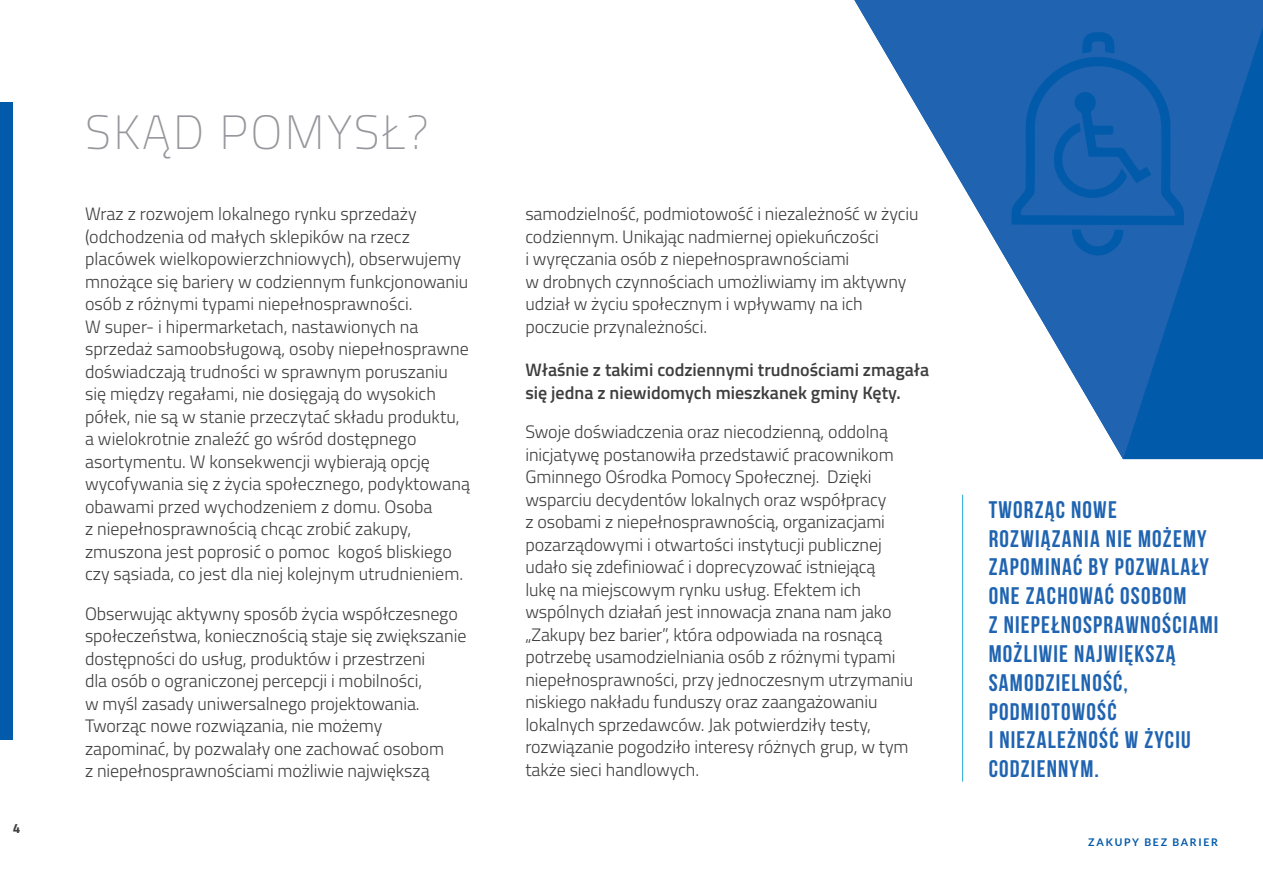
<style>
.page{position:relative;width:1263px;height:893px;background:#fff}
.page>*{position:absolute;margin:0;border:0;box-sizing:border-box;transform-origin:0 0}
.subtitle-2{font:100 48px "Titillium";letter-spacing:.05em;color:#96969c}
.caption-3{font:700 24px/28.8px "Bebas Neue";letter-spacing:.05em;color:#2064b1}
._01-tekst{font:300 18px/22.5px "Titillium";letter-spacing:-.005em;color:#3e3e3f}
._01-tekst-2{font:600 18px/22.5px "Titillium";color:#3e3e3f}
.t1{font:700 13.5px "Titillium";color:#3e3e3f}
.t2{font:700 10.5px "Lato";letter-spacing:.16em;color:#015aaa}
</style>
<div class="page">
<div style="left:0;top:102px;width:13px;height:638px;background:#015aaa"></div>
<svg style="left:854px;top:0;width:409px;height:459px"></svg>
<hr style="left:962px;top:495px;width:1px;height:287px;background:#2ca9d4">
<svg style="left:1010px;top:32px;width:174px;height:225px;background:#1861af"></svg>
<p class="t1" style="left:13px;top:818px;width:9px">4</p>
<p class="subtitle-2" style="left:85px;top:98px;width:345px">SKĄD POMYSŁ?</p>
<p class="_01-tekst" style="left:85px;top:202px;width:386px">Wraz z rozwojem lokalnego rynku sprzedaży (odchodzenia od małych sklepików na rzecz placówek wielkopowierzchniowych), obserwujemy mnożące się bariery w codziennym funkcjonowaniu osób z różnymi typami niepełnosprawności.<br>W super- i hipermarketach, nastawionych na sprzedaż samoobsługową, osoby niepełnosprawne doświadczają trudności w sprawnym poruszaniu się między regałami, nie dosięgają do wysokich półek, nie są w stanie przeczytać składu produktu, a wielokrotnie znaleźć go wśród dostępnego asortymentu. W konsekwencji wybierają opcję wycofywania się z życia społecznego, podyktowaną obawami przed wychodzeniem z domu. Osoba<br>z niepełnosprawnością chcąc zrobić zakupy, zmuszona jest poprosić o pomoc kogoś bliskiego czy sąsiada, co jest dla niej kolejnym utrudnieniem.</p>
<p class="_01-tekst" style="left:85px;top:601px;width:383px">Obserwując aktywny sposób życia współczesnego społeczeństwa, koniecznością staje się zwiększanie dostępności do usług, produktów i przestrzeni<br>dla osób o ograniczonej percepcji i mobilności,<br>w myśl zasady uniwersalnego projektowania.<br>Tworząc nowe rozwiązania, nie możemy zapominać, by pozwalały one zachować osobom<br>z niepełnosprawnościami możliwie największą</p>
<p class="_01-tekst" style="left:525px;top:202px;width:395px">samodzielność, podmiotowość i niezależność w życiu codziennym. Unikając nadmiernej opiekuńczości<br>i wyręczania osób z niepełnosprawnościami<br>w drobnych czynnościach umożliwiamy im aktywny udział w życiu społecznym i wpływamy na ich poczucie przynależności.</p>
<p class="_01-tekst-2" style="left:525px;top:358px;width:405px">Właśnie z takimi codziennymi trudnościami zmagała się jedna z niewidomych mieszkanek gminy Kęty.</p>
<p class="_01-tekst" style="left:525px;top:420px;width:389px">Swoje doświadczenia oraz niecodzienną, oddolną inicjatywę postanowiła przedstawić pracownikom Gminnego Ośrodka Pomocy Społecznej. Dzięki wsparciu decydentów lokalnych oraz współpracy<br>z osobami z niepełnosprawnością, organizacjami pozarządowymi i otwartości instytucji publicznej udało się zdefiniować i doprecyzować istniejącą<br>lukę na miejscowym rynku usług. Efektem ich wspólnych działań jest innowacja znana nam jako „Zakupy bez barier”, która odpowiada na rosnącą potrzebę usamodzielniania osób z różnymi typami niepełnosprawności, przy jednoczesnym utrzymaniu niskiego nakładu funduszy oraz zaangażowaniu lokalnych sprzedawców. Jak potwierdziły testy, rozwiązanie pogodziło interesy różnych grup, w tym także sieci handlowych.</p>
<p class="caption-3" style="left:989px;top:495px;width:231px">TWORZĄC NOWE<br>ROZWIĄZANIA NIE MOŻEMY<br>ZAPOMINAĆ BY POZWALAŁY<br>ONE ZACHOWAĆ OSOBOM<br>Z NIEPEŁNOSPRAWNOŚCIAMI<br>MOŻLIWIE NAJWIĘKSZĄ<br>SAMODZIELNOŚĆ,<br>PODMIOTOWOŚĆ<br>I NIEZALEŻNOŚĆ W ŻYCIU<br>CODZIENNYM.</p>
<p class="t2" style="left:1088px;top:836px;width:131px">ZAKUPY BEZ BARIER</p>
</div>
